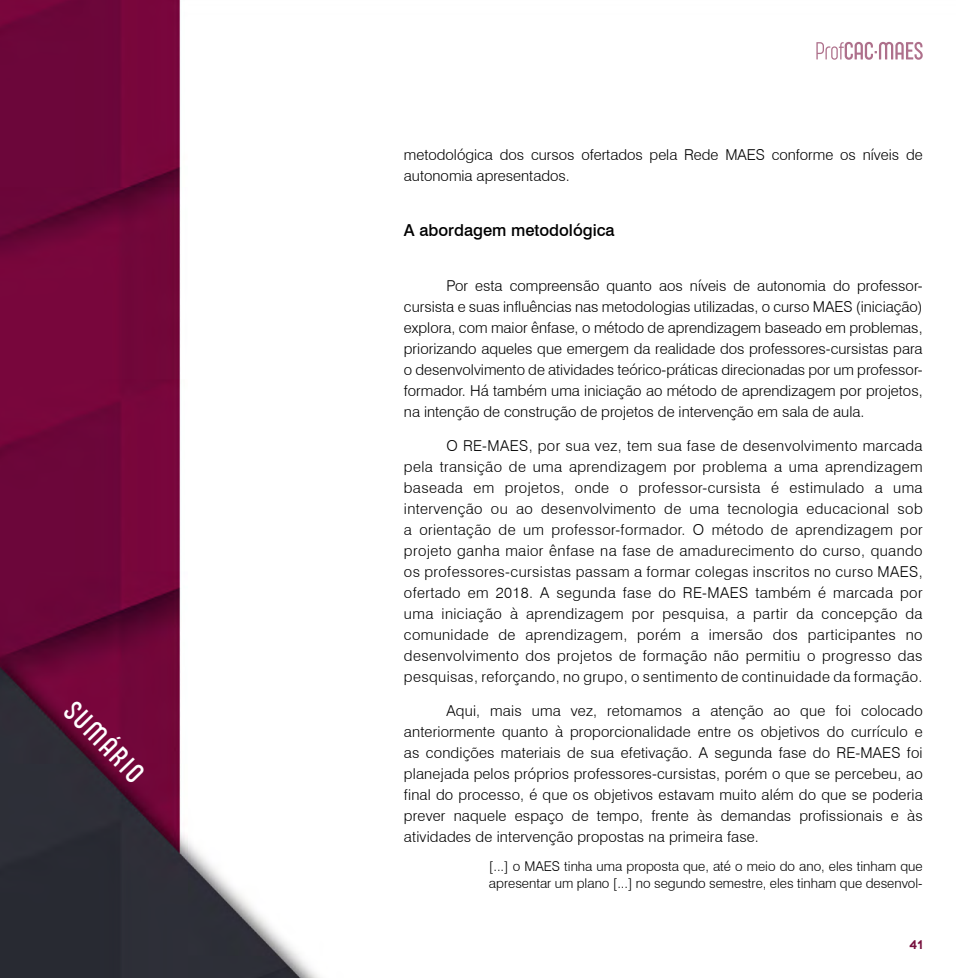
<style>
.page{position:relative;width:978px;height:978px;background:#fff}
.page>*{position:absolute;margin:0;border:0;box-sizing:border-box;transform-origin:0 0}
.t1{font:300 28.95px "Sugo Pro Display Trial";color:#fff}
.t2{font:500 16.5px "Swiss 721 BT";color:#000}
.t3{font:300 15px/21px "Swiss 721 BT";color:#000;text-align:justify}
.t4{font:300 13.5px/16.5px "Swiss 721 BT";color:#000}
.t5{font:12px "Geometos";color:#77113e}
</style>
<div class="page">
<img style="left:0;top:0;width:919px;height:978px">
<svg style="left:816px;top:42px;width:107px;height:18px"></svg>
<h1 class="t1" style="left:81px;top:694px;width:101px;rotate:46deg">SUMÁRIO</h1>
<p class="t3" style="left:404px;top:144px;width:520px">metodológica dos cursos ofertados pela Rede MAES conforme os níveis de autonomia apresentados.</p>
<p class="t2" style="left:404px;top:220px;width:212px">A abordagem metodológica</p>
<p class="t3" style="left:404px;top:275px;width:520px;text-indent:43px">Por esta compreensão quanto aos níveis de autonomia do professor&shy;cursista e suas influências nas metodologias utilizadas, o curso MAES (iniciação) explora, com maior ênfase, o método de aprendizagem baseado em problemas, priorizando aqueles que emergem da realidade dos professores-cursistas para o desenvolvimento de atividades teórico-práticas direcionadas por um professor&shy;formador. Há também uma iniciação ao método de aprendizagem por projetos, na intenção de construção de projetos de intervenção em sala de aula.</p>
<p class="t3" style="left:404px;top:435px;width:520px;text-indent:43px">O RE-MAES, por sua vez, tem sua fase de desenvolvimento marcada pela transição de uma aprendizagem por problema a uma aprendizagem baseada em projetos, onde o professor-cursista é estimulado a uma intervenção ou ao desenvolvimento de uma tecnologia educacional sob a orientação de um professor-formador. O método de aprendizagem por projeto ganha maior ênfase na fase de amadurecimento do curso, quando os professores-cursistas passam a formar colegas inscritos no curso MAES, ofertado em 2018. A segunda fase do RE-MAES também é marcada por uma iniciação à aprendizagem por pesquisa, a partir da concepção da comunidade de aprendizagem, porém a imersão dos participantes no desenvolvimento dos projetos de formação não permitiu o progresso das pesquisas, reforçando, no grupo, o sentimento de continuidade da formação.</p>
<p class="t3" style="left:404px;top:700px;width:520px;text-indent:43px">Aqui, mais uma vez, retomamos a atenção ao que foi colocado anteriormente quanto à proporcionalidade entre os objetivos do currículo e as condições materiais de sua efetivação. A segunda fase do RE-MAES foi planejada pelos próprios professores-cursistas, porém o que se percebeu, ao final do processo, é que os objetivos estavam muito além do que se poderia prever naquele espaço de tempo, frente às demandas profissionais e às atividades de intervenção propostas na primeira fase.</p>
<p class="t4" style="left:489px;top:858px;width:435px">[...] o MAES tinha uma proposta que, até o meio do ano, eles tinham que apresentar um plano [...] no segundo semestre, eles tinham que desenvol-</p>
<p class="t5" style="left:909px;top:938px;width:15px">41</p>
</div>
